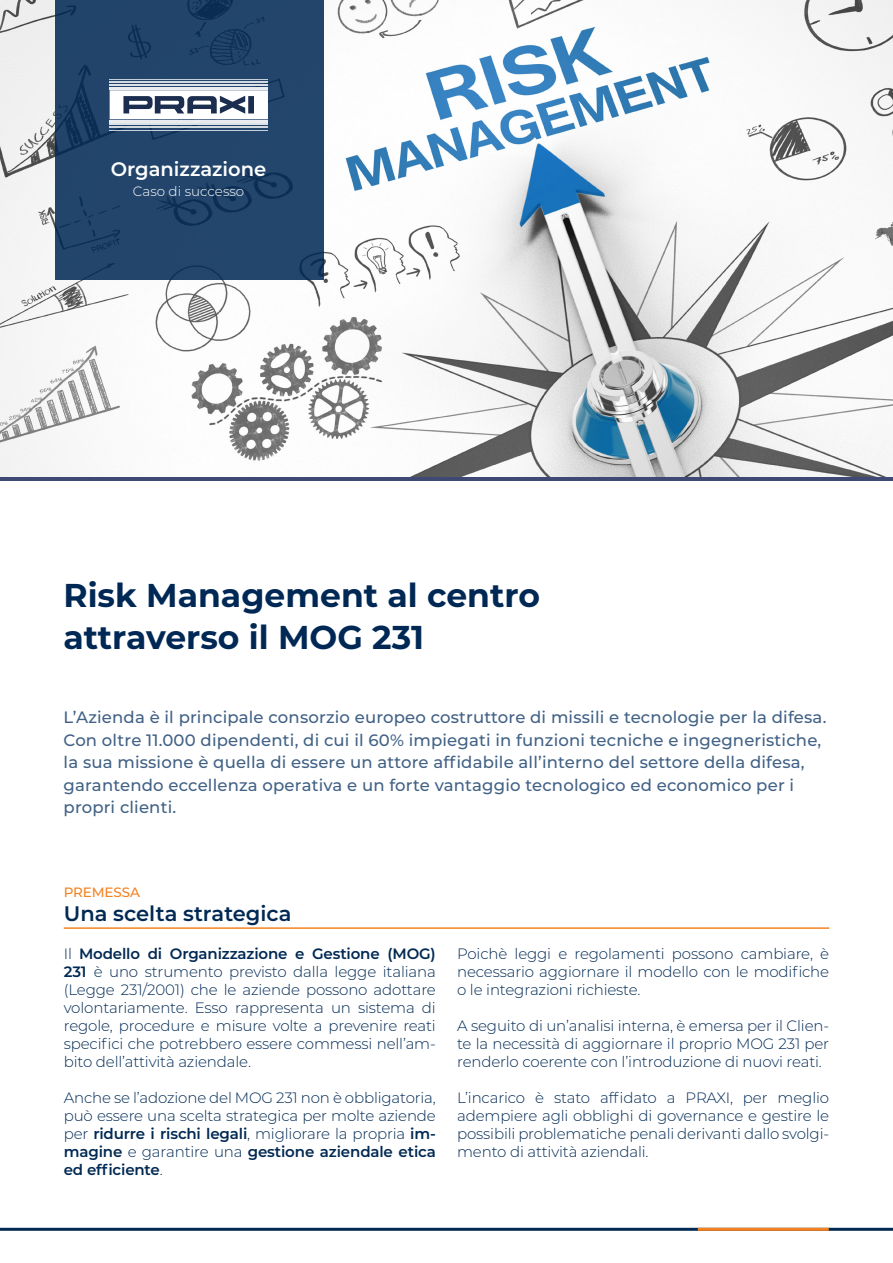
<style>
.page{position:relative;width:893px;height:1263px;background:#fff}
.page>*{position:absolute;margin:0;border:0;box-sizing:border-box;transform-origin:0 0}
.Titolo{font:700 33px/42px "Montserrat";color:#002855}
.Titolo_colonna{font:600 21px "Montserrat";color:#002953}
.t1{font:600 19.5px "Montserrat";color:#fff}
.Bio_Txt{font:500 16.5px/22.5px "Montserrat";letter-spacing:.01em;color:#416185}
.Testo_semplice{font:300 15px/18px "Montserrat";letter-spacing:-.01em;color:#002953;text-align:justify}
.t2{font:300 13.5px "Montserrat";color:#fff}
.Titolo_colonna-2{font:500 13.5px "Montserrat";letter-spacing:-.01em;color:#f58220}
.s1{font-weight:600}
</style>
<div class="page">
<img style="left:0;top:0;width:893px;height:477px">
<svg style="left:55px;top:0;width:268px;height:280px;background:#22446a"></svg>
<hr style="left:0;top:477px;width:893px;height:3px;background:#3f4975">
<hr style="left:0;top:1228px;width:893px;height:3px;background:#002855">
<hr style="left:698px;top:1228px;width:131px;height:3px;background:#f58220">
<hr style="left:110px;top:130px;width:158px;height:1px;background:#fff">
<svg style="left:110px;top:90px;width:158px;height:29px"></svg>
<hr style="left:110px;top:87px;width:158px;height:2px;background:#fff">
<hr style="left:110px;top:84px;width:158px;height:2px;background:#fff">
<hr style="left:110px;top:81px;width:158px;height:2px;background:#fff">
<hr style="left:110px;top:79px;width:158px;height:1px;background:#fff">
<hr style="left:110px;top:120px;width:158px;height:2px;background:#fff">
<hr style="left:110px;top:123px;width:158px;height:2px;background:#fff">
<hr style="left:110px;top:127px;width:158px;height:1px;background:#fff">
<hr style="left:64px;top:927px;width:765px;height:2px;background:#f58220">
<p class="t1" style="left:111px;top:155px;width:157px">Organizzazione</p>
<p class="t2" style="left:133px;top:182px;width:113px">Caso di successo</p>
<p class="Titolo" style="left:63px;top:573px;width:478px">Risk Management al centro attraverso il MOG 231</p>
<p class="Bio_Txt" style="left:64px;top:705px;width:764px">L’Azienda è il principale consorzio europeo costruttore di missili e tecnologie per la difesa.<br>Con oltre 11.000 dipendenti, di cui il 60% impiegati in funzioni tecniche e ingegneristiche, la sua missione è quella di essere un attore affidabile all’interno del settore della difesa, garantendo eccellenza operativa e un forte vantaggio tecnologico ed economico per i propri clienti.</p>
<p class="Titolo_colonna-2" style="left:64px;top:883px;width:78px">PREMESSA</p>
<p class="Titolo_colonna" style="left:64px;top:899px;width:229px">Una scelta strategica</p>
<p class="Testo_semplice" style="left:64px;top:944px;width:374px">Il <span class="s1">Modello di Organizzazione e Gestione (MOG)<br>231</span> è uno strumento previsto dalla legge italiana (Legge 231/2001) che le aziende possono adottare volontariamente. Esso rappresenta un sistema di regole, procedure e misure volte a prevenire reati specifici che potrebbero essere commessi nell’am&shy;bito dell’attività aziendale.</p>
<p class="Testo_semplice" style="left:64px;top:1088px;width:374px">Anche se l’adozione del MOG 231 non è obbligatoria, può essere una scelta strategica per molte aziende per <span class="s1">ridurre i rischi legali</span>, migliorare la propria <span class="s1">im&shy;magine</span> e garantire una <span class="s1">gestione aziendale etica ed efficiente</span>.</p>
<p class="Testo_semplice" style="left:457px;top:944px;width:374px">Poichè leggi e regolamenti possono cambiare, è necessario aggiornare il modello con le modifiche o le integrazioni richieste.</p>
<p class="Testo_semplice" style="left:457px;top:1016px;width:374px">A seguito di un’analisi interna, è emersa per il Clien&shy;te la necessità di aggiornare il proprio MOG 231 per renderlo coerente con l’introduzione di nuovi reati.</p>
<p class="Testo_semplice" style="left:457px;top:1088px;width:374px">L’incarico è stato affidato a PRAXI, per meglio adempiere agli obblighi di governance e gestire le possibili problematiche penali derivanti dallo svolgi&shy;mento di attività aziendali.</p>
</div>
